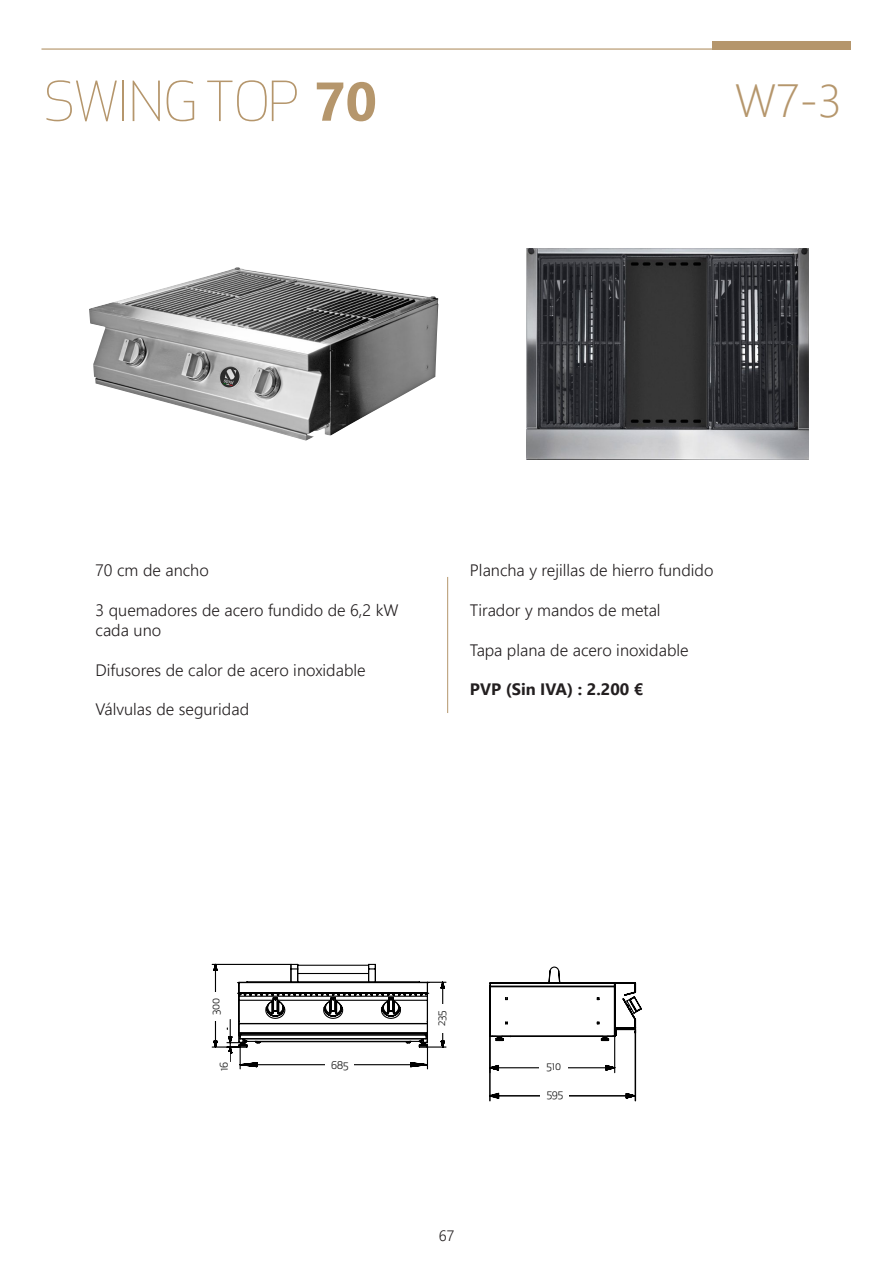
<style>
.page{position:relative;width:893px;height:1263px;background:#fff}
.page>*{position:absolute;margin:0;border:0;box-sizing:border-box;transform-origin:0 0}
.t1{font:300 54px "Apex New";color:#b5966c}
.t2{font:300 46.5px "Segoe UI";color:#b5966c}
.t3{font:300 16.5px/19.8px "Segoe UI";color:#231f20}
.t4{font:700 16.5px "Segoe UI";color:#231f20}
.t5{font:300 15px "Segoe UI";color:#231f20}
.t6{font:10.5px "Apex New";color:#1c1c1c}
.s1{font-family:"Segoe UI";font-weight:700;font-size:54.45px}
</style>
<div class="page">
<svg style="left:489px;top:966px;width:153px;height:136px"></svg>
<svg style="left:211px;top:963px;width:236px;height:107px"></svg>
<div style="left:541px;top:1090px;width:28px;height:10px;background:#fff"></div>
<div style="left:540px;top:1062px;width:28px;height:9px;background:#fff"></div>
<div style="left:326px;top:1061px;width:28px;height:9px;background:#fff"></div>
<div style="left:220px;top:1052px;width:9px;height:29px;background:#fff"></div>
<div style="left:437px;top:1004px;width:10px;height:29px;background:#fff"></div>
<div style="left:212px;top:992px;width:9px;height:29px;background:#fff"></div>
<img style="left:526px;top:248px;width:282px;height:212px">
<img style="left:89px;top:267px;width:349px;height:174px">
<hr style="left:447px;top:577px;width:1px;height:34px;background:#b5966c">
<hr style="left:447px;top:611px;width:1px;height:34px;background:#b5966c">
<hr style="left:447px;top:645px;width:1px;height:34px;background:#b5966c">
<hr style="left:447px;top:679px;width:1px;height:34px;background:#b5966c">
<hr style="left:41px;top:48px;width:810px;height:2px;background:#b5966c">
<div style="left:712px;top:41px;width:139px;height:8px;background:#b5966c"></div>
<h1 class="t1" style="left:44px;top:68px;width:335px">SWING TOP <span class="s1">70</span></h1>
<p class="t2" style="left:735px;top:57px;width:109px">W7-3</p>
<p class="t3" style="left:96px;top:559px;width:115px">70 cm de ancho</p>
<p class="t3" style="left:96px;top:599px;width:304px">3 quemadores de acero fundido de 6,2 kW cada uno</p>
<p class="t3" style="left:96px;top:658px;width:272px">Difusores de calor de acero inoxidable</p>
<p class="t3" style="left:96px;top:698px;width:155px">Válvulas de seguridad</p>
<p class="t3" style="left:470px;top:559px;width:245px">Plancha y rejillas de hierro fundido</p>
<p class="t3" style="left:470px;top:599px;width:192px">Tirador y mandos de metal</p>
<p class="t3" style="left:470px;top:638px;width:220px">Tapa plana de acero inoxidable</p>
<p class="t4" style="left:470px;top:674px;width:175px">PVP (Sin IVA) : 2.200 €</p>
<p class="t6" style="left:209px;top:1015px;width:19px;rotate:-90deg">300</p>
<p class="t6" style="left:435px;top:1026px;width:17px;rotate:-90deg">235</p>
<p class="t6" style="left:217px;top:1071px;width:11px;rotate:-90deg">16</p>
<p class="t6" style="left:331px;top:1058px;width:19px">685</p>
<p class="t6" style="left:546px;top:1059px;width:16px">510</p>
<p class="t5" style="left:439px;top:1221px;width:17px">67</p>
<p class="t6" style="left:547px;top:1088px;width:18px">595</p>
</div>
